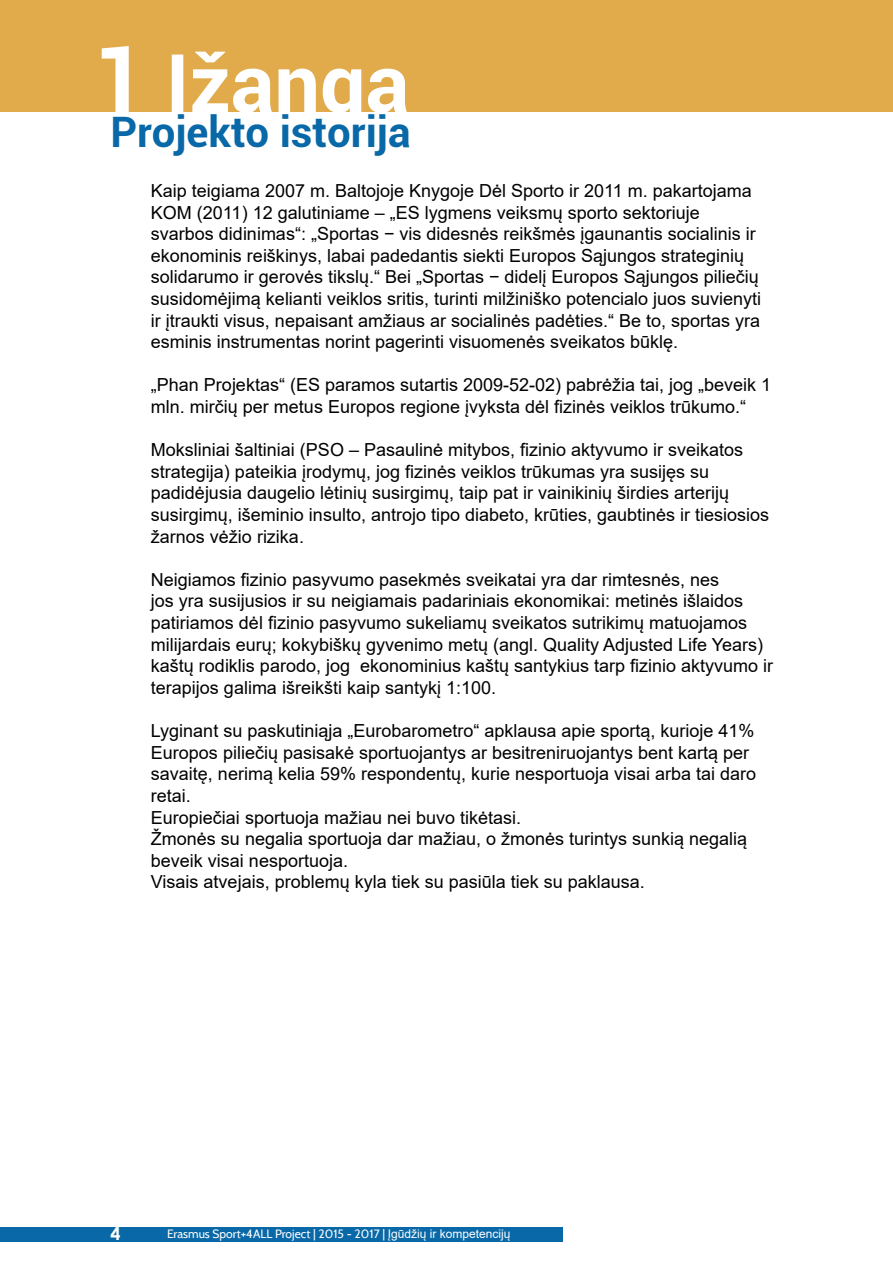
<style>
.page{position:relative;width:893px;height:1263px;background:#fff}
.page>*{position:absolute;margin:0;border:0;box-sizing:border-box;transform-origin:0 0}
.t1{font:700 81px "Roboto";color:#fff}
.t2{font:700 42px "Roboto";color:#0968a7}
.t3{font:18px/21.6px "Arial";color:#000}
.t4{font:700 18px "Century Gothic";color:#fff}
.t5{font:12px "Cabin";color:#fff}
.s1{font-size:93.3px}
.s2{font-family:"Arial"}
</style>
<div class="page">
<div style="left:0;top:0;width:893px;height:112px;background:#e1ab4c"></div>
<div style="left:0;top:1227px;width:563px;height:15px;background:#0968a7"></div>
<h1 class="t1" style="left:92px;top:26px;width:318px"><span class="s1">1</span> Įžanga</h1>
<h2 class="t2" style="left:111px;top:103px;width:302px">Projekto istorija</h2>
<p class="t3" style="left:151px;top:180px;width:612px">Kaip teigiama 2007 m. Baltojoje Knygoje Dėl Sporto ir 2011 m. pakartojama KOM (2011) 12 galutiniame – „ES lygmens veiksmų sporto sektoriuje svarbos didinimas“: „Sportas − vis didesnės reikšmės įgaunantis socialinis ir ekonominis reiškinys, labai padedantis siekti Europos Sąjungos strateginių solidarumo ir gerovės tikslų.“ Bei „Sportas − didelį Europos Sąjungos piliečių susidomėjimą kelianti veiklos sritis, turinti milžiniško potencialo juos suvienyti ir įtraukti visus, nepaisant amžiaus ar socialinės padėties.“ Be to, sportas yra esminis instrumentas norint pagerinti visuomenės sveikatos būklę.</p>
<p class="t3" style="left:151px;top:374px;width:622px">„Phan Projektas“ (ES paramos sutartis 2009-52-02) pabrėžia tai, jog „beveik 1 mln. mirčių per metus Europos regione įvyksta dėl fizinės veiklos trūkumo.“</p>
<p class="t3" style="left:151px;top:439px;width:620px">Moksliniai šaltiniai (PSO – Pasaulinė mitybos, fizinio aktyvumo ir sveikatos strategija) pateikia įrodymų, jog fizinės veiklos trūkumas yra susijęs su padidėjusia daugelio lėtinių susirgimų, taip pat ir vainikinių širdies arterijų susirgimų, išeminio insulto, antrojo tipo diabeto, krūties, gaubtinės ir tiesiosios žarnos vėžio rizika.</p>
<p class="t3" style="left:151px;top:569px;width:624px">Neigiamos fizinio pasyvumo pasekmės sveikatai yra dar rimtesnės, nes<br>jos yra susijusios ir su neigiamais padariniais ekonomikai: metinės išlaidos patiriamos dėl fizinio pasyvumo sukeliamų sveikatos sutrikimų matuojamos milijardais eurų; kokybiškų gyvenimo metų (angl. Quality Adjusted Life Years) kaštų rodiklis parodo, jog ekonominius kaštų santykius tarp fizinio aktyvumo ir terapijos galima išreikšti kaip santykį 1:100.</p>
<p class="t3" style="left:151px;top:720px;width:607px">Lyginant su paskutiniąja „Eurobarometro“ apklausa apie sportą, kurioje 41% Europos piliečių pasisakė sportuojantys ar besitreniruojantys bent kartą per savaitę, nerimą kelia 59% respondentų, kurie nesportuoja visai arba tai daro retai.<br>Europiečiai sportuoja mažiau nei buvo tikėtasi.<br>Žmonės su negalia sportuoja dar mažiau, o žmonės turintys sunkią negalią beveik visai nesportuoja.<br>Visais atvejais, problemų kyla tiek su pasiūla tiek su paklausa.</p>
<p class="t4" style="left:111px;top:1220px;width:12px">4</p>
<p class="t5" style="left:167px;top:1227px;width:345px">Erasmus Sport+4ALL Project | 2015 - 2017 | <span class="s2">Įgūdžių ir kompetencijų</span></p>
</div>
